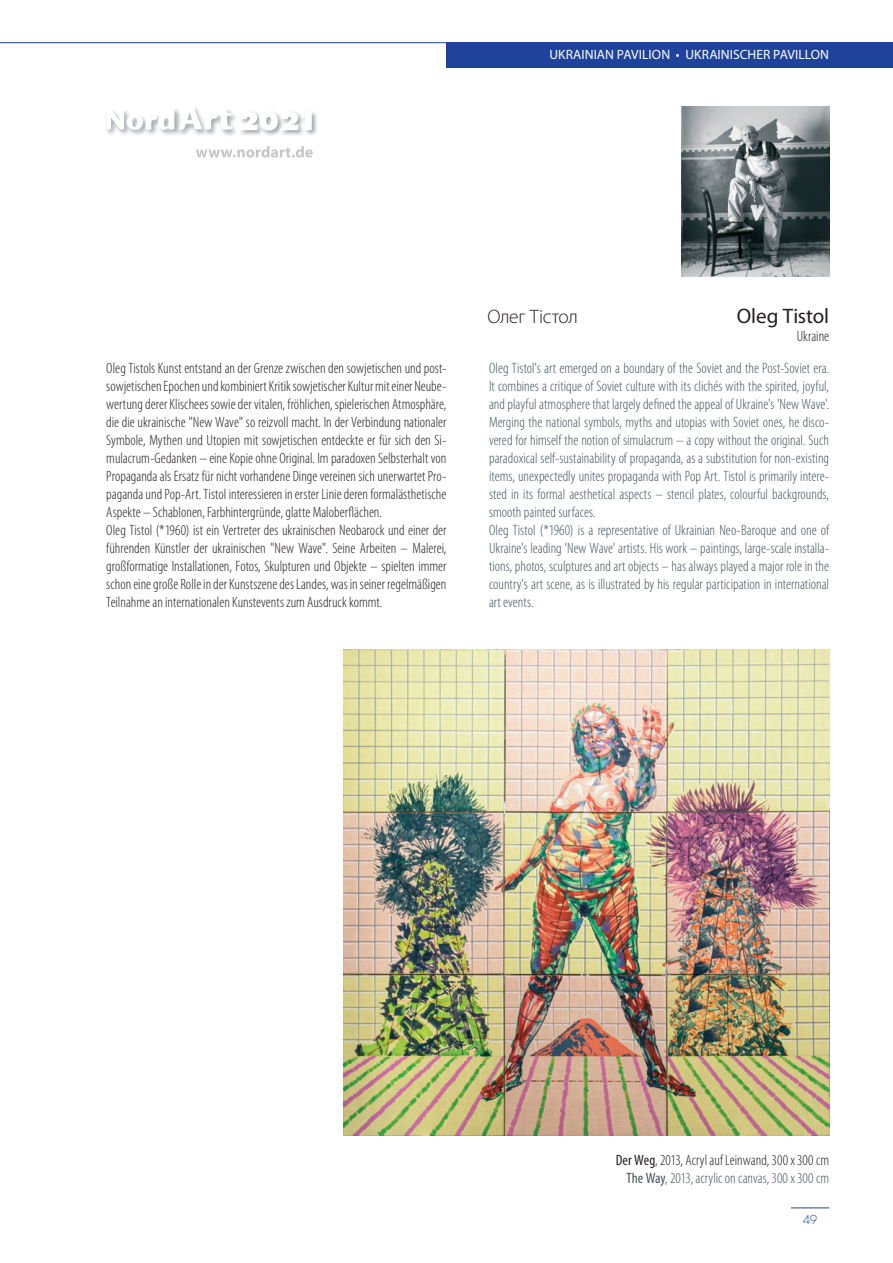
<style>
.page{position:relative;width:893px;height:1263px;background:#fff}
.page>*{position:absolute;margin:0;border:0;box-sizing:border-box;transform-origin:0 0}
.t1{font:21px "Myriad Pro";letter-spacing:-.005em;color:#231f20}
.t2{font:300 19.5px "Myriad Pro";letter-spacing:-.02em;color:#231f20}
.t3{font:300 condensed 15px/18px "Myriad Pro";color:#231f20;text-align:right}
.t4{font:300 condensed 15px/18px "Myriad Pro";color:#485459}
.t5{font:13.5px "Myriad Pro";letter-spacing:.005em;color:#fff}
.t6{font:300 12px "Futura Std";color:#1f429a}
.s1{font-weight:400}
.s2{font-weight:400;color:#485459}
.s3{color:#485459}
</style>
<div class="page">
<div style="left:446px;top:43px;width:447px;height:25px;background:#1f429a"></div>
<hr style="left:0;top:42px;width:446px;height:1px;background:#1f429a">
<hr style="left:791px;top:1207px;width:38px;height:1px;background:#1f429a">
<svg style="left:196px;top:146px;width:117px;height:12px"></svg>
<div style="left:105px;top:107px;width:77px;height:30px;background:#0b1a22;opacity:.75"></div>
<div style="left:177px;top:105px;width:62px;height:32px;background:#0b1a22;opacity:.75"></div>
<svg style="left:106px;top:106px;width:126px;height:24px"></svg>
<div style="left:237px;top:111px;width:81px;height:27px;background:#0b1a22;opacity:.75"></div>
<svg style="left:238px;top:111px;width:74px;height:19px"></svg>
<img style="left:681px;top:106px;width:148px;height:170px">
<img style="left:343px;top:650px;width:486px;height:486px">
<p class="t5" style="left:549px;top:46px;width:281px">UKRAINIAN PAVILION • UKRAINISCHER PAVILLON</p>
<h2 class="t2" style="left:487px;top:305px;width:92px">Олег Тістол</h2>
<h1 class="t1" style="left:737px;top:303px;width:94px">Oleg Tistol</h1>
<p class="t3" style="left:797px;top:327px;width:34px">Ukraine</p>
<p class="t3" style="left:106px;top:359px;width:342px;text-align:left">Oleg Tistols Kunst entstand an der Grenze zwischen den sowjetischen und post&shy;sowjetischen Epochen und kombiniert Kritik sowjetischer Kultur mit einer Neube&shy;wertung derer Klischees sowie der vitalen, fröhlichen, spielerischen Atmosphäre, die die ukrainische "New Wave" so reizvoll macht. In der Verbindung nationaler Symbole, Mythen und Utopien mit sowjetischen entdeckte er für sich den Si&shy;mulacrum-Gedanken – eine Kopie ohne Original. Im paradoxen Selbsterhalt von Propaganda als Ersatz für nicht vorhandene Dinge vereinen sich unerwartet Pro&shy;paganda und Pop-Art. Tistol interessieren in erster Linie deren formalästhetische Aspekte – Schablonen, Farbhintergründe, glatte Maloberflächen.<br>Oleg Tistol (*1960) ist ein Vertreter des ukrainischen Neobarock und einer der führenden Künstler der ukrainischen "New Wave". Seine Arbeiten – Malerei, großformatige Installationen, Fotos, Skulpturen und Objekte – spielten immer schon eine große Rolle in der Kunstszene des Landes, was in seiner regelmäßigen Teilnahme an internationalen Kunstevents zum Ausdruck kommt.</p>
<p class="t4" style="left:489px;top:359px;width:342px">Oleg Tistol's art emerged on a boundary of the Soviet and the Post-Soviet era.<br>It combines a critique of Soviet culture with its clichés with the spirited, joyful, and playful atmosphere that largely defined the appeal of Ukraine's 'New Wave'.<br>Merging the national symbols, myths and utopias with Soviet ones, he disco&shy;vered for himself the notion of simulacrum – a copy without the original. Such paradoxical self-sustainability of propaganda, as a substitution for non-existing items, unexpectedly unites propaganda with Pop Art. Tistol is primarily intere&shy;sted in its formal aesthetical aspects – stencil plates, colourful backgrounds, smooth painted surfaces.<br>Oleg Tistol (*1960) is a representative of Ukrainian Neo-Baroque and one of Ukraine's leading 'New Wave' artists. His work – paintings, large-scale installa&shy;tions, photos, sculptures and art objects – has always played a major role in the country's art scene, as is illustrated by his regular participation in international art events.</p>
<p class="t3" style="left:616px;top:1151px;width:215px"><span class="s1">Der Weg</span>, 2013, Acryl auf Leinwand, 300 х 300 cm<br><span class="s2">The Way</span><span class="s3">, 2013, acrylic on canvas, 300 х 300 cm</span></p>
<p class="t6" style="left:803px;top:1213px;width:16px">49</p>
</div>
